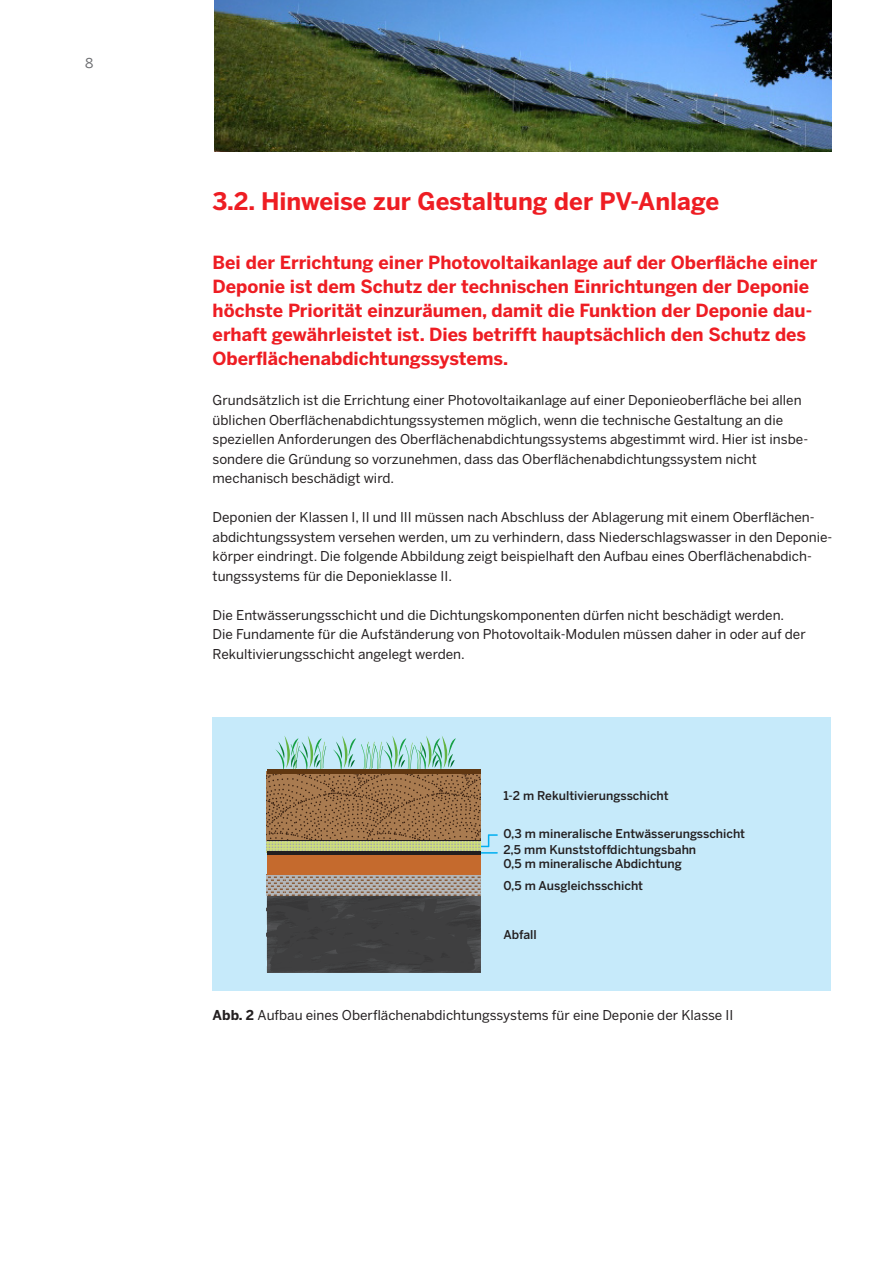
<style>
.page{position:relative;width:893px;height:1263px;background:#fff}
.page>*{position:absolute;margin:0;border:0;box-sizing:border-box;transform-origin:0 0}
.t1{font:700 24px "Benton Sans";color:#ee1d23}
.t2{font:700 18px/24px "Benton Sans";color:#ee1d23}
.t3{font:13.5px/19.5px "Benton Sans";color:#231f20}
.t4{font:13.5px "Benton Sans";color:#6c6d70}
.t5{font:500 12px/22.5px "Benton Sans";color:#231f20}
.s1{font-weight:700}
</style>
<div class="page">
<div style="left:213px;top:717px;width:618px;height:273px;background:#c6eafa"></div>
<svg style="left:481px;top:834px;width:17px;height:20px"></svg>
<svg style="left:333px;top:736px;width:123px;height:33px"></svg>
<svg style="left:275px;top:736px;width:51px;height:33px"></svg>
<svg style="left:267px;top:874px;width:214px;height:22px;background:#a99c93"></svg>
<div style="left:267px;top:853px;width:214px;height:21px;background:#c56a2d"></div>
<svg style="left:267px;top:841px;width:214px;height:10px;background:#c3d086"></svg>
<svg style="left:267px;top:774px;width:214px;height:66px;background:#9b7048"></svg>
<hr style="left:267px;top:851px;width:214px;height:3px;background:#231f20">
<hr style="left:267px;top:840px;width:214px;height:1px;background:#231f20">
<div style="left:267px;top:769px;width:214px;height:5px;background:#603711"></div>
<svg style="left:460px;top:896px;width:21px;height:77px"></svg>
<img style="left:267px;top:936px;width:193px;height:37px">
<img style="left:267px;top:896px;width:213px;height:40px">
<img style="left:480px;top:906px;width:1px;height:67px">
<img style="left:215px;top:0;width:616px;height:152px">
<p class="t4" style="left:85px;top:55px;width:10px">8</p>
<h1 class="t1" style="left:213px;top:187px;width:508px">3.2. Hinweise zur Gestaltung der PV-Anlage</h1>
<p class="t2" style="left:213px;top:250px;width:606px">Bei der Errichtung einer Photovoltaikanlage auf der Oberfläche einer Deponie ist dem Schutz der technischen Einrichtungen der Deponie höchste Priorität einzuräumen, damit die Funktion der Deponie dau&shy;erhaft gewährleistet ist. Dies betrifft hauptsächlich den Schutz des Oberflächenabdichtungssystems.</p>
<p class="t3" style="left:213px;top:390px;width:597px">Grundsätzlich ist die Errichtung einer Photovoltaikanlage auf einer Deponieoberfläche bei allen üblichen Oberflächenabdichtungssystemen möglich, wenn die technische Gestaltung an die speziellen Anforderungen des Oberflächenabdichtungssystems abgestimmt wird. Hier ist insbe&shy;sondere die Gründung so vorzunehmen, dass das Oberflächenabdichtungssystem nicht mechanisch beschädigt wird.</p>
<p class="t3" style="left:213px;top:507px;width:621px">Deponien der Klassen I, II und III müssen nach Abschluss der Ablagerung mit einem Oberflächen&shy;abdichtungssystem versehen werden, um zu verhindern, dass Niederschlagswasser in den Deponie&shy;körper eindringt. Die folgende Abbildung zeigt beispielhaft den Aufbau eines Oberflächenabdich&shy;tungssystems für die Deponieklasse II.</p>
<p class="t3" style="left:213px;top:605px;width:595px">Die Entwässerungsschicht und die Dichtungskomponenten dürfen nicht beschädigt werden.<br>Die Fundamente für die Aufständerung von Photovoltaik-Modulen müssen daher in oder auf der<br>Rekultivierungsschicht angelegt werden.</p>
<p class="t5" style="left:503px;top:784px;width:167px">1-2 m Rekultivierungsschicht</p>
<p class="t5" style="left:503px;top:822px;width:243px">0,3 m mineralische Entwässerungsschicht</p>
<p class="t5" style="left:503px;top:852px;width:180px">0,5 m mineralische Abdichtung<br>0,5 m Ausgleichsschicht</p>
<p class="t5" style="left:503px;top:924px;width:35px">Abfall</p>
<p class="t5" style="left:503px;top:838px;width:194px">2,5 mm Kunststoffdichtungsbahn</p>
<p class="t3" style="left:213px;top:1005px;width:522px"><span class="s1">Abb. 2</span> Aufbau eines Oberflächenabdichtungssystems für eine Deponie der Klasse II</p>
</div>
